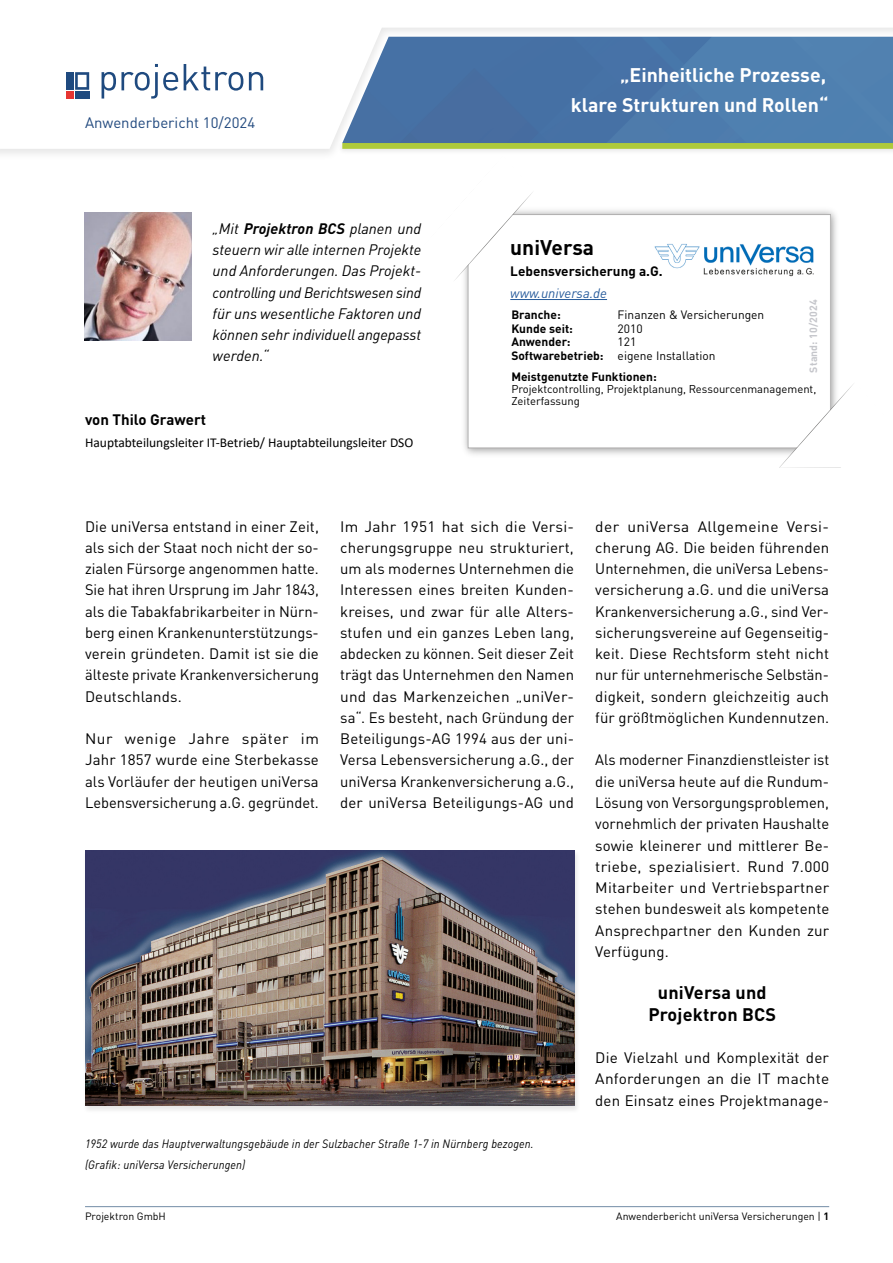
<style>
.page{position:relative;width:893px;height:1263px;background:#fff}
.page>*{position:absolute;margin:0;border:0;box-sizing:border-box;transform-origin:0 0}
.I_Firma_Name{font:700 21px "DIN Pro";color:#000}
.Ü_Lead{font:700 19.5px "DIN Pro";color:#fff}
.Zwischenüberschrift_zentriert{font:700 18px/21.3px "DIN Pro";letter-spacing:.01em;color:#000;text-align:center}
.M_Text{font:15px/21.3px "DIN Pro";letter-spacing:.01em;color:#000;text-align:justify}
.M_Teaser{font:italic 15px/21.3px "DIN Pro";letter-spacing:-.005em;color:#000;text-align:justify}
.Ü_unter_Projektron{font:15px "DIN Pro";color:#224a7f}
.M_Autor_Name{font:700 15px "DIN Pro";color:#000}
.M_Autor_Name-2{font:13.5px "Calibri";color:#000}
.I_Firma_Name-2{font:700 13.5px "DIN Pro";color:#000}
.I_Firma_URL{font:italic 13.5px "DIN Pro";color:#275b9b}
.M_Text-2{font:italic 12px "DIN Pro";letter-spacing:.01em;color:#000;scale:.92 1}
.I_Info{font:700 12px "DIN Pro";color:#000}
.I_Info-2{font:12px "DIN Pro";color:#000}
.I_Info-3{font:11.25px/12px "DIN Pro";color:#000}
.Fußzeile_rechts{font:10.5px "DIN Pro";color:#000}
.Fußzeile_links{font:10.5px "DIN Pro";color:#000}
.I_Stand_Daten{font:700 10.5px "DIN Pro";letter-spacing:.01em;color:#c5c6cb}
.s1{font-weight:700}
</style>
<div class="page">
<hr style="left:85px;top:1206px;width:744px;height:1px;background:#738ca6">
<div style="left:0;top:0;width:893px;height:161px;background:#000;opacity:.1"></div>
<svg style="left:0;top:0;width:893px;height:149px"></svg>
<div style="left:49px;top:46px;width:232px;height:70px;background:#fff"></div>
<div style="left:66px;top:72px;width:7px;height:18px;background:#1f4a7f"></div>
<div style="left:66px;top:92px;width:7px;height:7px;background:#e63532"></div>
<div style="left:75px;top:92px;width:14px;height:7px;background:#1f4a7f"></div>
<svg style="left:75px;top:72px;width:14px;height:18px"></svg>
<svg style="left:102px;top:64px;width:76px;height:35px"></svg>
<svg style="left:184px;top:64px;width:59px;height:27px"></svg>
<svg style="left:249px;top:72px;width:14px;height:18px"></svg>
<img style="left:464px;top:210px;width:373px;height:245px">
<div style="left:468px;top:215px;width:362px;height:233px;background:#fff"></div>
<div style="left:468px;top:214px;width:363px;height:234px;border:1px solid #b3b2b2"></div>
<svg style="left:779px;top:382px;width:73px;height:86px"></svg>
<svg style="left:421px;top:155px;width:113px;height:128px"></svg>
<img style="left:654px;top:243px;width:160px;height:33px">
<hr style="left:510px;top:299px;width:97px;height:1px;background:#275b9b">
<img style="left:84px;top:212px;width:107px;height:128px">
<div style="left:82px;top:849px;width:498px;height:265px;background:#f1f1f1"></div>
<img style="left:85px;top:850px;width:489px;height:256px">
<p class="Ü_unter_Projektron" style="left:85px;top:111px;width:172px">Anwenderbericht 10/2024</p>
<p class="M_Teaser" style="left:213px;top:216px;width:210px">„Mit <span class="s1">Projektron BCS</span> planen und steuern wir alle internen Projekte und Anforderungen. Das Projekt&shy;controlling und Berichtswesen sind für uns wesentliche Faktoren und können sehr individuell angepasst werden.“</p>
<p class="M_Autor_Name" style="left:85px;top:407px;width:123px">von Thilo Grawert</p>
<p class="M_Autor_Name-2" style="left:85px;top:433px;width:330px">Hauptabteilungsleiter IT-Betrieb/ Hauptabteilungsleiter DSO</p>
<p class="Ü_Lead" style="left:620px;top:59px;width:208px">„Einheitliche Prozesse,</p>
<p class="Ü_Lead" style="left:571px;top:89px;width:259px">klare Strukturen und Rollen“</p>
<p class="I_Firma_Name" style="left:510px;top:230px;width:85px">uniVersa</p>
<p class="I_Firma_Name-2" style="left:510px;top:260px;width:154px">Lebensversicherung a.G.</p>
<p class="I_Firma_URL" style="left:510px;top:282px;width:98px">www.universa.de</p>
<p class="I_Info" style="left:511px;top:305px;width:51px">Branche:</p>
<p class="I_Info-2" style="left:618px;top:305px;width:148px">Finanzen &amp; Versicherungen</p>
<p class="I_Info" style="left:511px;top:318px;width:63px">Kunde seit:</p>
<p class="I_Info-2" style="left:618px;top:319px;width:27px">2010</p>
<p class="I_Info" style="left:511px;top:332px;width:61px">Anwender:</p>
<p class="I_Info-2" style="left:618px;top:332px;width:20px">121</p>
<p class="I_Info" style="left:511px;top:345px;width:94px">Softwarebetrieb:</p>
<p class="I_Info-2" style="left:618px;top:346px;width:100px">eigene Installation</p>
<p class="I_Info" style="left:511px;top:367px;width:147px">Meistgenutzte Funktionen:</p>
<p class="I_Info-3" style="left:511px;top:382px;width:306px">Projektcontrolling, Projektplanung, Ressourcenmanagement,<br>Zeiterfassung</p>
<p class="I_Stand_Daten" style="left:804px;top:372px;width:74px;rotate:-90deg">Stand: 10/2024</p>
<p class="M_Text" style="left:85px;top:514px;width:235px">Die uniVersa entstand in einer Zeit, als sich der Staat noch nicht der so&shy;zialen Fürsorge angenommen hatte.<br>Sie hat ihren Ursprung im Jahr 1843, als die Tabakfabrikarbeiter in Nürn&shy;berg einen Krankenunterstützungs&shy;verein gründeten. Damit ist sie die älteste private Krankenversicherung Deutschlands.</p>
<p class="M_Text" style="left:85px;top:727px;width:235px">Nur wenige Jahre später im Jahr 1857 wurde eine Sterbekasse als Vorläufer der heutigen uniVersa Lebensversicherung a.G. gegründet.</p>
<p class="M_Text" style="left:340px;top:514px;width:235px">Im Jahr 1951 hat sich die Versi&shy;cherungsgruppe neu strukturiert, um als modernes Unternehmen die Interessen eines breiten Kunden&shy;kreises, und zwar für alle Alters&shy;stufen und ein ganzes Leben lang, abdecken zu können. Seit dieser Zeit trägt das Unternehmen den Namen und das Markenzeichen „uniVer&shy;sa“. Es besteht, nach Gründung der Beteiligungs-AG 1994 aus der uni-Versa Lebensversicherung a.G., der uniVersa Krankenversicherung a.G., der uniVersa Beteiligungs-AG und</p>
<p class="M_Text" style="left:595px;top:514px;width:235px">der uniVersa Allgemeine Versi&shy;cherung AG. Die beiden führenden Unternehmen, die uniVersa Lebens&shy;versicherung a.G. und die uniVersa Krankenversicherung a.G., sind Ver&shy;sicherungsvereine auf Gegenseitig&shy;keit. Diese Rechtsform steht nicht nur für unternehmerische Selbstän&shy;digkeit, sondern gleichzeitig auch für größtmöglichen Kundennutzen.</p>
<p class="M_Text" style="left:595px;top:748px;width:235px">Als moderner Finanzdienstleister ist die uniVersa heute auf die Rundum-Lösung von Versorgungsproblemen, vornehmlich der privaten Haushalte sowie kleinerer und mittlerer Be&shy;triebe, spezialisiert. Rund 7.000<br>Mitarbeiter und Vertriebspartner stehen bundesweit als kompetente Ansprechpartner den Kunden zur Verfügung.</p>
<p class="Zwischenüberschrift_zentriert" style="left:648px;top:980px;width:129px">uniVersa und<br>Projektron BCS</p>
<p class="M_Text" style="left:595px;top:1045px;width:235px">Die Vielzahl und Komplexität der Anforderungen an die IT machte den Einsatz eines Projektmanage-</p>
<p class="M_Text-2" style="left:85px;top:1134px;width:489px">1952 wurde das Hauptverwaltungsgebäude in der Sulzbacher Straße 1-7 in Nürnberg bezogen.</p>
<p class="M_Text-2" style="left:85px;top:1156px;width:176px">(Grafik: uniVersa Versicherungen)</p>
<p class="Fußzeile_links" style="left:85px;top:1208px;width:82px">Projektron GmbH</p>
<p class="Fußzeile_rechts" style="left:616px;top:1208px;width:214px">Anwenderbericht uniVersa Versicherungen | <span class="s1">1</span></p>
</div>
